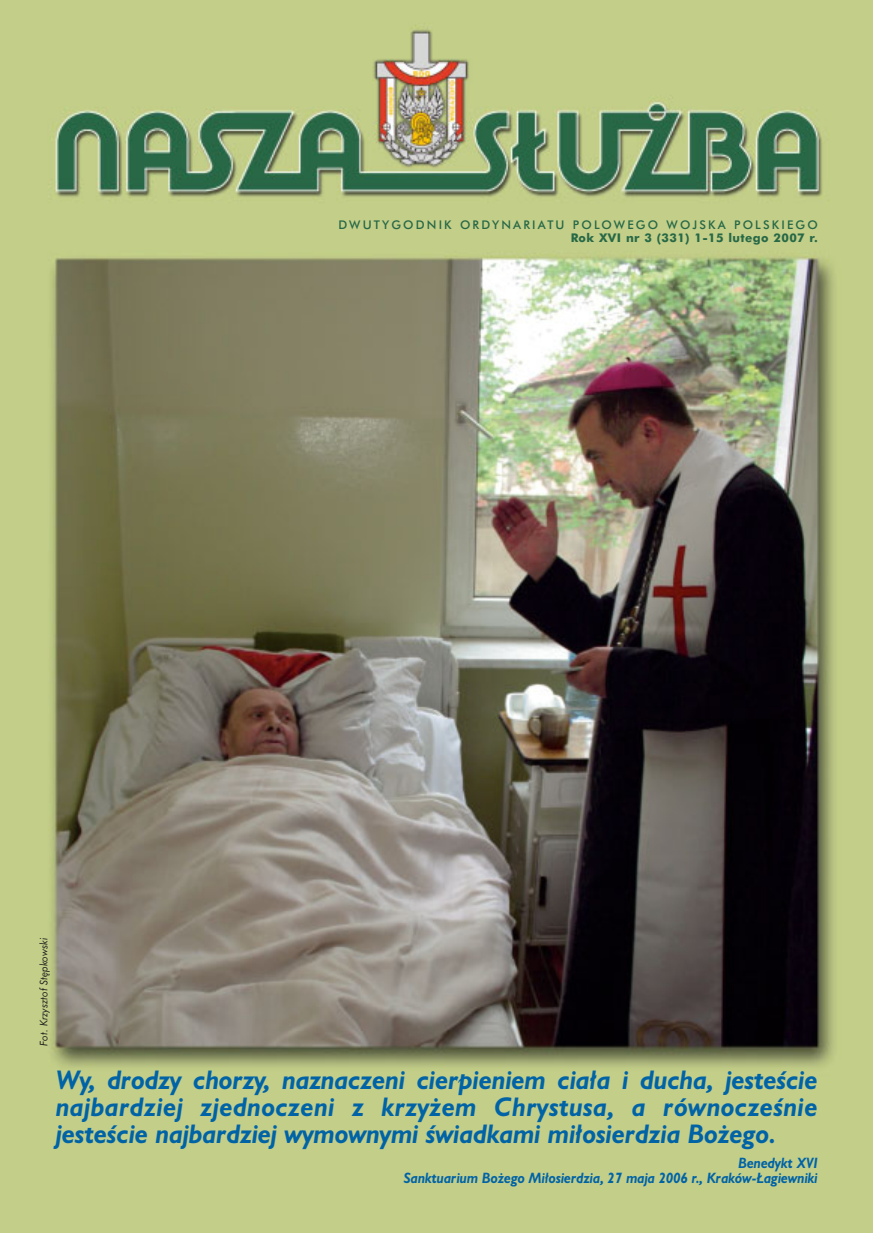
<style>
.page{position:relative;width:873px;height:1233px;background:#fff}
.page>*{position:absolute;margin:0;border:0;box-sizing:border-box;transform-origin:0 0}
.t1{font:italic 700 27px/27px "Humanist 521 PL";color:#0063a6;text-align:justify;scale:.95 1}
.t2{font:italic 700 15px/15px "Humanist 521 PL";color:#0063a6;text-align:right;scale:.9 1}
.t3{font:500 12px "Futura PL";letter-spacing:.18em;color:#276846}
.t4{font:700 12px "Futura PL";letter-spacing:.03em;color:#276846}
.t5{font:italic 10.5px "Futura PL";color:#1c1c1a;scale:.95 1}
</style>
<div class="page">
<img style="left:0;top:0;width:872px;height:1233px">
<p class="t5" style="left:40px;top:1045px;width:115px;rotate:-90deg">Fot. Krzysztof St´pkowski</p>
<p class="t3" style="left:338px;top:220px;width:481px">DWUTYGODNIK ORDYNARIATU POLOWEGO WOJSKA POLSKIEGO</p>
<p class="t4" style="left:570px;top:234px;width:248px">Rok XVI nr 3 (331) 1-15 lutego 2007 r.</p>
<p class="t1" style="left:56px;top:1069px;width:803px">Wy, drodzy chorzy, naznaczeni cierpieniem cia∏a i ducha, jesteÊcie najbardziej zjednoczeni z krzy˝em Chrystusa, a równoczeÊnie jesteÊcie najbardziej wymownymi Êwiadkami mi∏osierdzia Bo˝ego.</p>
<p class="t2" style="left:403px;top:1156px;width:461px">Benedykt XVI<br>Sanktuarium Bo˝ego Mi∏osierdzia, 27 maja 2006 r., Kraków-¸agiewniki</p>
</div>
